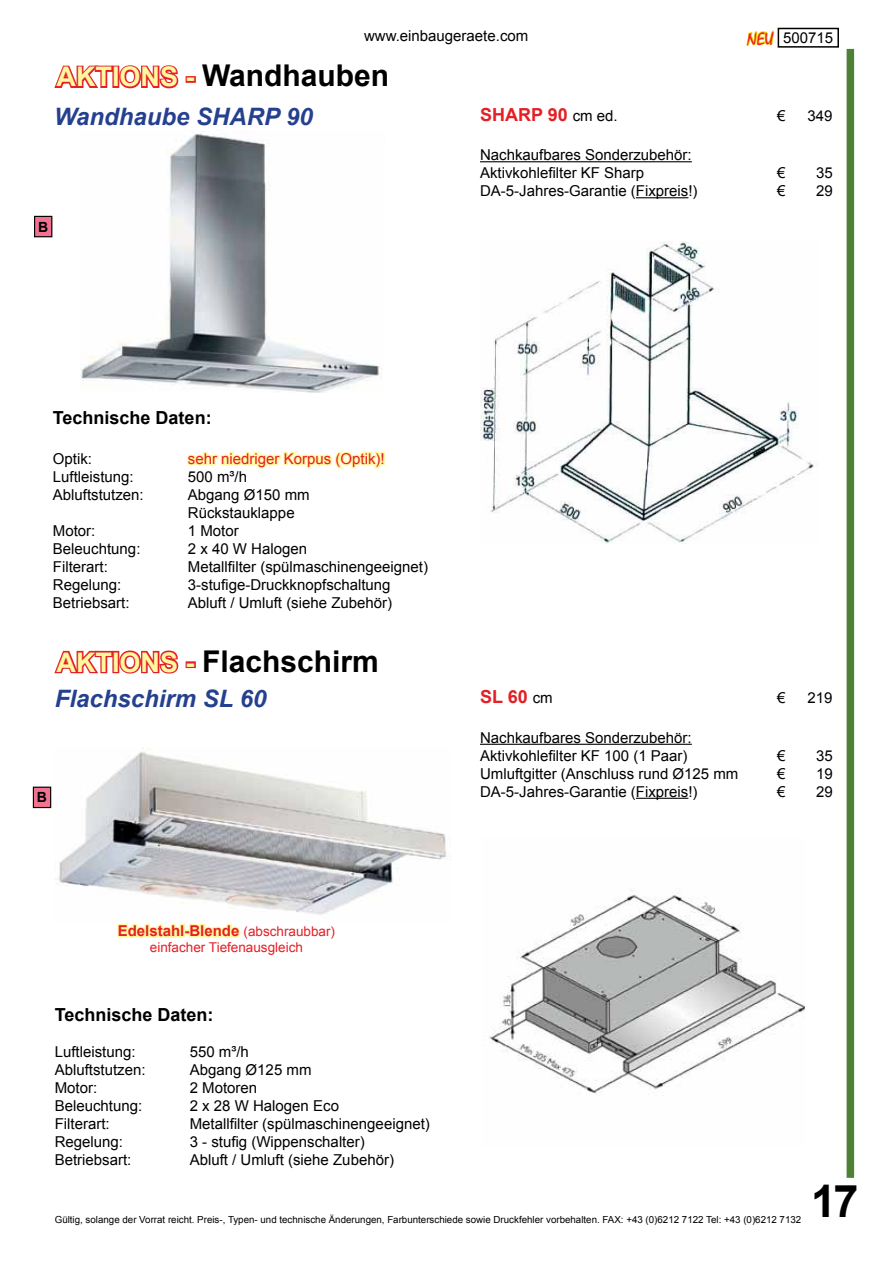
<style>
.page{position:relative;width:893px;height:1263px;background:#fff}
.page>*{position:absolute;margin:0;border:0;box-sizing:border-box;transform-origin:0 0}
.t1{font:700 45px "Arial";color:#000}
.t2{font:700 30px "Arial";color:#000}
.t3{font:italic 700 24px "Arial";color:#25408f}
.t4{font:18.15px "Mistral";color:#e41f26}
.t5{font:700 18px "Arial";color:#000}
.t6{font:700 18px "Arial";color:#e41f26}
.t7{font:15px/18px "Arial";color:#000}
.t8{font:700 15px "Arial";color:#e41f26}
.t9{font:15px "Arial";color:#e41f26}
.t10{font:700 13.95px "Arial";color:#000}
.t11{font:13.5px "Arial";color:#e41f26}
.t12{font:9.75px "Arial";color:#000}
.s1{font-size:27px;color:#fff89f}
.s2{font-weight:400;font-size:15px;color:#000}
.s3{font-weight:400;font-size:13.5px}
</style>
<div class="page">
<div style="left:778px;top:28px;width:61px;height:20px;border:2px solid #000"></div>
<div style="left:847px;top:49px;width:7px;height:1129px;background:#4c8136"></div>
<svg style="left:746px;top:30px;width:29px;height:16px"></svg>
<hr style="left:480px;top:161px;width:212px;height:1px;background:#000">
<hr style="left:636px;top:197px;width:52px;height:1px;background:#000">
<img style="left:81px;top:133px;width:301px;height:259px">
<svg style="left:186px;top:451px;width:199px;height:18px"></svg>
<img style="left:58px;top:747px;width:393px;height:168px">
<img style="left:489px;top:888px;width:316px;height:208px">
<hr style="left:480px;top:744px;width:212px;height:1px;background:#000">
<hr style="left:636px;top:798px;width:52px;height:1px;background:#000">
<svg style="left:116px;top:912px;width:127px;height:26px"></svg>
<div style="left:35px;top:216px;width:17px;height:21px;background:#f27292"></div>
<div style="left:34px;top:216px;width:18px;height:21px;border:1px solid #000"></div>
<div style="left:33px;top:787px;width:18px;height:20px;background:#f27292"></div>
<div style="left:33px;top:787px;width:18px;height:21px;border:1px solid #000"></div>
<img style="left:480px;top:242px;width:338px;height:301px">
<svg style="left:54px;top:65px;width:125px;height:24px"></svg>
<div style="left:186px;top:76px;width:10px;height:7px;border:3px solid #e41f26"></div>
<svg style="left:54px;top:650px;width:125px;height:24px"></svg>
<div style="left:186px;top:661px;width:10px;height:7px;border:3px solid #e41f26"></div>
<p class="t7" style="left:364px;top:27px;width:166px">www.einbaugeraete.com</p>
<p class="t7" style="left:783px;top:29px;width:52px">500715</p>
<p class="t4" style="left:747px;top:28px;width:28px">NEU</p>
<h2 class="t2" style="left:57px;top:56px;width:334px"><span class="s1">AKTIONS -</span> Wandhauben</h2>
<h3 class="t3" style="left:54px;top:101px;width:260px">Wandhaube SHARP 90</h3>
<p class="t10" style="left:38px;top:217px;width:12px">B</p>
<p class="t6" style="left:480px;top:102px;width:139px">SHARP 90 <span class="s2">cm ed.</span></p>
<p class="t7" style="left:777px;top:106px;width:10px">€</p>
<p class="t7" style="left:807px;top:106px;width:27px">349</p>
<p class="t7" style="left:480px;top:146px;width:213px">Nachkaufbares Sonderzubehör:<br>Aktivkohlefilter KF Sharp</p>
<p class="t7" style="left:777px;top:164px;width:10px">€</p>
<p class="t7" style="left:816px;top:164px;width:18px">35</p>
<p class="t7" style="left:480px;top:182px;width:219px">DA-5-Jahres-Garantie (Fixpreis!)</p>
<p class="t7" style="left:777px;top:182px;width:10px">€</p>
<p class="t7" style="left:816px;top:182px;width:18px">29</p>
<p class="t5" style="left:53px;top:406px;width:160px">Technische Daten:</p>
<p class="t7" style="left:53px;top:450px;width:41px">Optik:</p>
<p class="t9" style="left:188px;top:449px;width:198px">sehr niedriger Korpus (Optik)!</p>
<p class="t7" style="left:53px;top:468px;width:82px">Luftleistung:</p>
<p class="t7" style="left:188px;top:468px;width:61px">500 m³/h</p>
<p class="t7" style="left:53px;top:486px;width:92px">Abluftstutzen:</p>
<p class="t7" style="left:188px;top:486px;width:123px">Abgang Ø150 mm<br>Rückstauklappe</p>
<p class="t7" style="left:53px;top:522px;width:44px">Motor:</p>
<p class="t7" style="left:188px;top:522px;width:52px">1 Motor</p>
<p class="t7" style="left:53px;top:540px;width:89px">Beleuchtung:</p>
<p class="t7" style="left:188px;top:540px;width:121px">2 x 40 W Halogen</p>
<p class="t7" style="left:53px;top:558px;width:57px">Filterart:</p>
<p class="t7" style="left:188px;top:558px;width:242px">Metallfilter (spülmaschinengeeignet)</p>
<p class="t7" style="left:53px;top:576px;width:70px">Regelung:</p>
<p class="t7" style="left:188px;top:576px;width:204px">3-stufige-Druckknopfschaltung</p>
<p class="t7" style="left:53px;top:594px;width:78px">Betriebsart:</p>
<p class="t7" style="left:188px;top:594px;width:206px">Abluft / Umluft (siehe Zubehör)</p>
<h2 class="t2" style="left:57px;top:641px;width:324px"><span class="s1">AKTIONS -</span> Flachschirm</h2>
<h3 class="t3" style="left:55px;top:683px;width:213px">Flachschirm SL 60</h3>
<p class="t10" style="left:37px;top:788px;width:12px">B</p>
<p class="t8" style="left:118px;top:921px;width:219px">Edelstahl-Blende <span class="s3">(abschraubbar)</span></p>
<p class="t11" style="left:150px;top:939px;width:155px">einfacher Tiefenausgleich</p>
<p class="t5" style="left:55px;top:1002px;width:160px">Technische Daten:</p>
<p class="t7" style="left:55px;top:1043px;width:82px">Luftleistung:</p>
<p class="t7" style="left:190px;top:1043px;width:61px">550 m³/h</p>
<p class="t7" style="left:55px;top:1061px;width:92px">Abluftstutzen:</p>
<p class="t7" style="left:190px;top:1061px;width:123px">Abgang Ø125 mm</p>
<p class="t7" style="left:55px;top:1079px;width:44px">Motor:</p>
<p class="t7" style="left:190px;top:1079px;width:69px">2 Motoren</p>
<p class="t7" style="left:55px;top:1097px;width:89px">Beleuchtung:</p>
<p class="t7" style="left:190px;top:1097px;width:151px">2 x 28 W Halogen Eco</p>
<p class="t7" style="left:55px;top:1115px;width:57px">Filterart:</p>
<p class="t7" style="left:190px;top:1115px;width:242px">Metallfilter (spülmaschinengeeignet)</p>
<p class="t7" style="left:55px;top:1133px;width:70px">Regelung:</p>
<p class="t7" style="left:190px;top:1133px;width:177px">3 - stufig (Wippenschalter)</p>
<p class="t7" style="left:55px;top:1151px;width:78px">Betriebsart:</p>
<p class="t7" style="left:190px;top:1151px;width:206px">Abluft / Umluft (siehe Zubehör)</p>
<p class="t6" style="left:480px;top:685px;width:74px">SL 60 <span class="s2">cm</span></p>
<p class="t7" style="left:777px;top:689px;width:10px">€</p>
<p class="t7" style="left:807px;top:689px;width:27px">219</p>
<p class="t7" style="left:480px;top:728px;width:213px">Nachkaufbares Sonderzubehör:<br>Aktivkohlefilter KF 100 (1 Paar)</p>
<p class="t7" style="left:777px;top:746px;width:10px">€</p>
<p class="t7" style="left:816px;top:746px;width:18px">35</p>
<p class="t7" style="left:480px;top:764px;width:260px">Umluftgitter (Anschluss rund Ø125 mm</p>
<p class="t7" style="left:777px;top:764px;width:10px">€</p>
<p class="t7" style="left:816px;top:764px;width:18px">19</p>
<p class="t7" style="left:480px;top:782px;width:219px">DA-5-Jahres-Garantie (Fixpreis!)</p>
<p class="t7" style="left:777px;top:782px;width:10px">€</p>
<p class="t7" style="left:816px;top:782px;width:18px">29</p>
<p class="t12" style="left:55px;top:1213px;width:748px">Gültig, solange der Vorrat reicht. Preis-, Typen- und technische Änderungen, Farbunterschiede sowie Druckfehler vorbehalten. FAX: +43 (0)6212 7122 Tel: +43 (0)6212 7132</p>
<h1 class="t1" style="left:811px;top:1171px;width:49px">17</h1>
</div>
